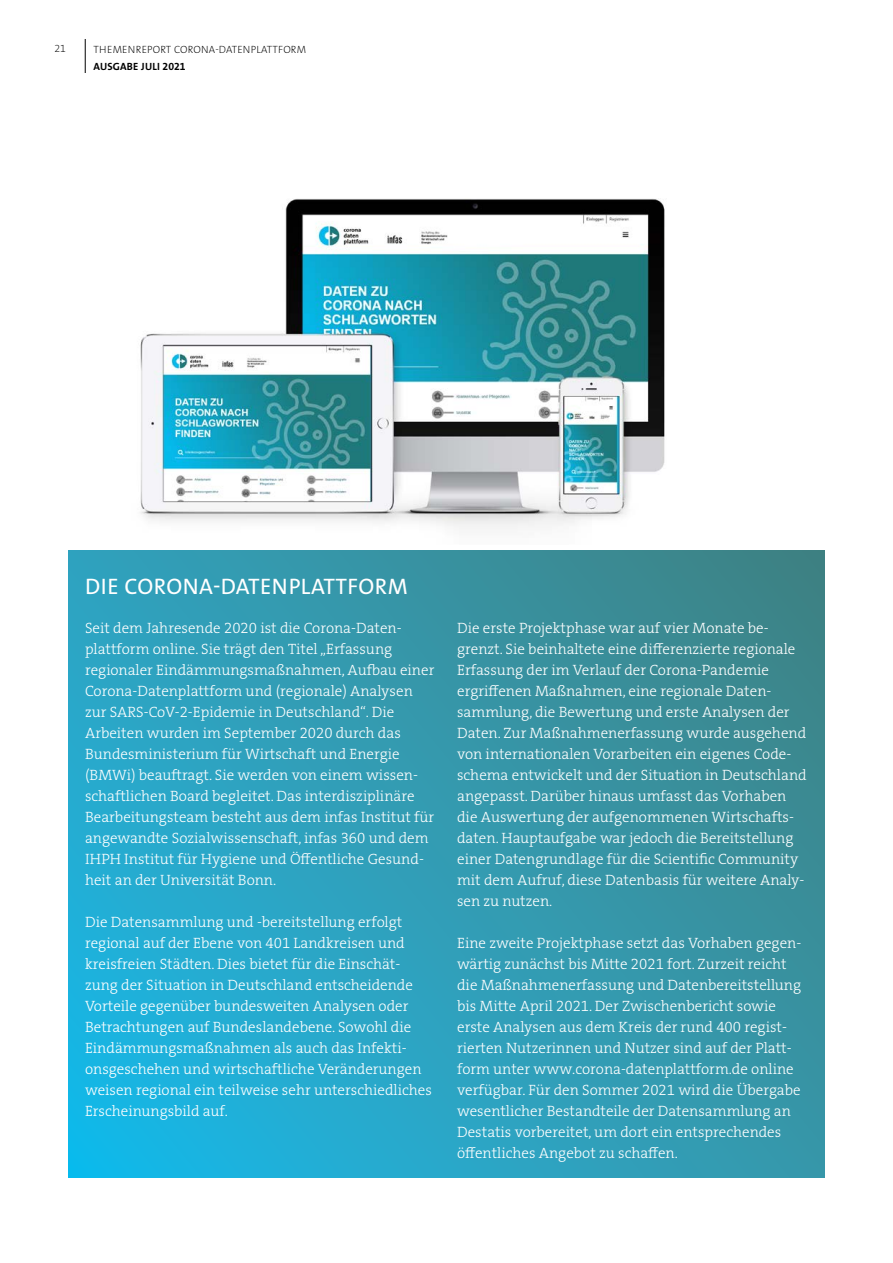
<style>
.page{position:relative;width:893px;height:1263px;background:#fff}
.page>*{position:absolute;margin:0;border:0;box-sizing:border-box;transform-origin:0 0}
.t1{font:22.5px "The Sans Os F";letter-spacing:.02em;color:#fff}
.t2{font:15px/21px "The Serif HP3 Lig";color:#fff}
.t3{font:200 10.5px "The Sans Os F";letter-spacing:.02em;color:#000}
.t4{font:700 10.5px "The Sans Os F";letter-spacing:.02em;color:#000}
</style>
<div class="page">
<hr style="left:85px;top:39px;width:1px;height:34px;background:#000">
<img style="left:140px;top:198px;width:525px;height:331px">
<svg style="left:68px;top:550px;width:757px;height:628px;background:#309cb4"></svg>
<p class="t3" style="left:54px;top:42px;width:13px">21</p>
<p class="t3" style="left:94px;top:43px;width:214px">THEMENREPORT CORONA-DATENPLATTFORM</p>
<p class="t4" style="left:94px;top:60px;width:94px">AUSGABE JULI 2021</p>
<h1 class="t1" style="left:85px;top:571px;width:324px">DIE CORONA-DATENPLATTFORM</h1>
<p class="t2" style="left:85px;top:617px;width:351px">Seit dem Jahresende 2020 ist die Corona-Daten&shy;plattform online. Sie trägt den Titel „Erfassung regionaler Eindämmungsmaßnahmen, Aufbau einer Corona-Datenplattform und (regionale) Analysen zur SARS-CoV-2-Epidemie in Deutschland“. Die Arbeiten wurden im September 2020 durch das Bundesministerium für Wirtschaft und Energie (BMWi) beauftragt. Sie werden von einem wissen&shy;schaftlichen Board begleitet. Das interdisziplinäre Bearbeitungsteam besteht aus dem infas Institut für angewandte Sozialwissenschaft, infas 360 und dem IHPH Institut für Hygiene und Öffentliche Gesund&shy;heit an der Universität Bonn.</p>
<p class="t2" style="left:85px;top:911px;width:348px">Die Datensammlung und -bereitstellung erfolgt regional auf der Ebene von 401 Landkreisen und kreisfreien Städten. Dies bietet für die Einschät&shy;zung der Situation in Deutschland entscheidende Vorteile gegenüber bundesweiten Analysen oder Betrachtungen auf Bundeslandebene. Sowohl die Eindämmungsmaßnahmen als auch das Infekti&shy;onsgeschehen und wirtschaftliche Veränderungen weisen regional ein teilweise sehr unterschiedliches Erscheinungsbild auf.</p>
<p class="t2" style="left:457px;top:617px;width:351px">Die erste Projektphase war auf vier Monate be&shy;grenzt. Sie beinhaltete eine differenzierte regionale Erfassung der im Verlauf der Corona-Pandemie ergriffenen Maßnahmen, eine regionale Daten&shy;sammlung, die Bewertung und erste Analysen der Daten. Zur Maßnahmenerfassung wurde ausgehend von internationalen Vorarbeiten ein eigenes Code&shy;schema entwickelt und der Situation in Deutschland angepasst. Darüber hinaus umfasst das Vorhaben die Auswertung der aufgenommenen Wirtschafts&shy;daten. Hauptaufgabe war jedoch die Bereitstellung einer Datengrundlage für die Scientific Community mit dem Aufruf, diese Datenbasis für weitere Analy&shy;sen zu nutzen.</p>
<p class="t2" style="left:457px;top:932px;width:346px">Eine zweite Projektphase setzt das Vorhaben gegen&shy;wärtig zunächst bis Mitte 2021 fort. Zurzeit reicht die Maßnahmenerfassung und Datenbereitstellung bis Mitte April 2021. Der Zwischenbericht sowie erste Analysen aus dem Kreis der rund 400 regist&shy;rierten Nutzerinnen und Nutzer sind auf der Platt&shy;form unter www.corona-datenplattform.de online verfügbar. Für den Sommer 2021 wird die Übergabe wesentlicher Bestandteile der Datensammlung an Destatis vorbereitet, um dort ein entsprechendes öffentliches Angebot zu schaffen.</p>
</div>
